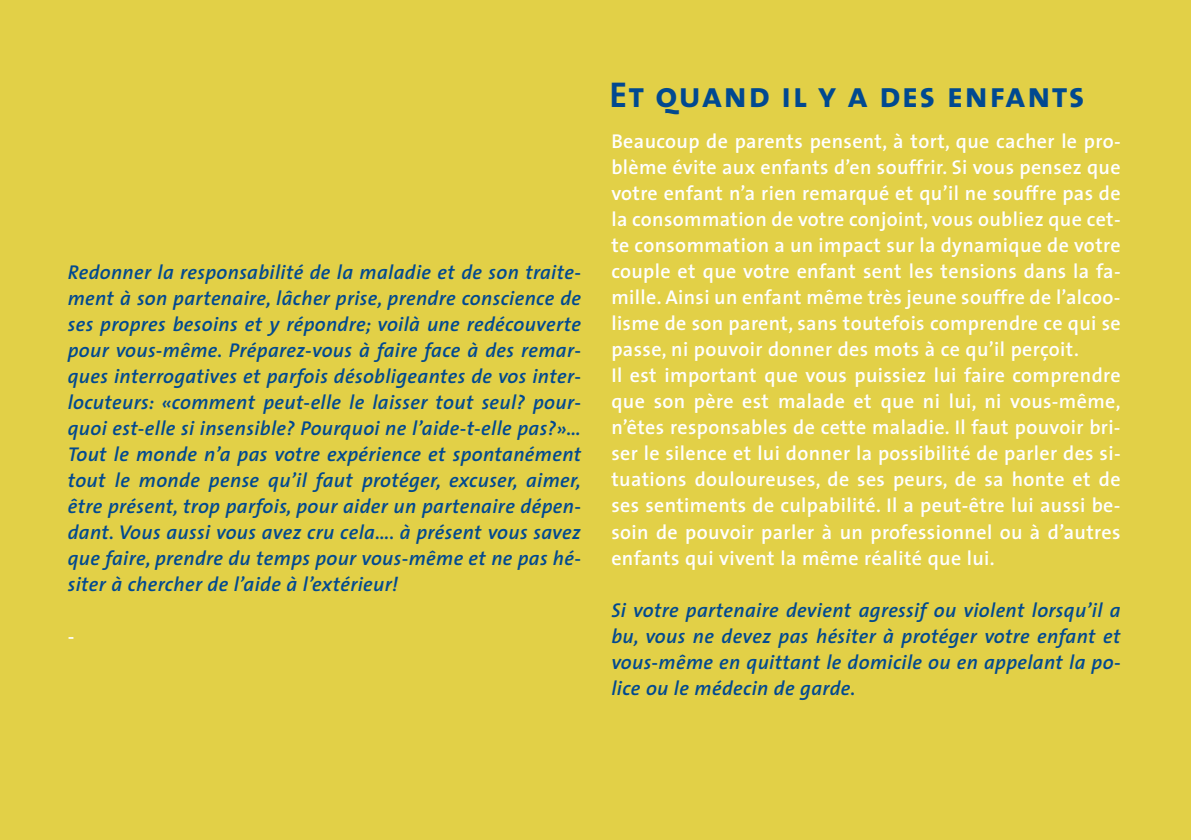
<style>
.page{position:relative;width:1191px;height:840px;background:#fff}
.page>*{position:absolute;margin:0;border:0;box-sizing:border-box;transform-origin:0 0}
.t1{font:36px "The Sans Bold Caps";letter-spacing:.035em;color:#014990}
.t2{font:italic 600 20px/26px "The Sans";letter-spacing:.02em;color:#014990;text-align:justify}
.t3{font:600 20px/26px "The Sans";letter-spacing:.02em;color:#fff}
</style>
<div class="page">
<div style="left:0;top:1px;width:1190px;height:838px;background:#e2d047"></div>
<p class="t2" style="left:68px;top:260px;width:515px">Redonner la responsabilité de la maladie et de son traite&shy;ment à son partenaire, lâcher prise, prendre conscience de ses propres besoins et y répondre; voilà une redécouverte pour vous-même. Préparez-vous à faire face à des remar&shy;ques interrogatives et parfois désobligeantes de vos inter&shy;locuteurs: «comment peut-elle le laisser tout seul? pour&shy;quoi est-elle si insensible? Pourquoi ne l’aide-t-elle pas?»… Tout le monde n’a pas votre expérience et spontanément tout le monde pense qu’il faut protéger, excuser, aimer, être présent, trop parfois, pour aider un partenaire dépen&shy;dant. Vous aussi vous avez cru cela…. à présent vous savez que faire, prendre du temps pour vous-même et ne pas hé&shy;siter à chercher de l’aide à l’extérieur!</p>
<p class="t3" style="left:68px;top:624px;width:8px">-</p>
<h1 class="t1" style="left:609px;top:73px;width:477px">Et quand il y a des enfants</h1>
<p class="t3" style="left:611px;top:130px;width:511px">Beaucoup de parents pensent, à tort, que cacher le pro&shy;blème évite aux enfants d’en souffrir. Si vous pensez que votre enfant n’a rien remarqué et qu’il ne souffre pas de la consommation de votre conjoint, vous oubliez que cet&shy;te consommation a un impact sur la dynamique de votre couple et que votre enfant sent les tensions dans la fa&shy;mille. Ainsi un enfant même très jeune souffre de l’alcoo&shy;lisme de son parent, sans toutefois comprendre ce qui se passe, ni pouvoir donner des mots à ce qu’il perçoit.<br>Il est important que vous puissiez lui faire comprendre que son père est malade et que ni lui, ni vous-même, n’êtes responsables de cette maladie. Il faut pouvoir bri&shy;ser le silence et lui donner la possibilité de parler des si&shy;tuations douloureuses, de ses peurs, de sa honte et de ses sentiments de culpabilité. Il a peut-être lui aussi be&shy;soin de pouvoir parler à un professionnel ou à d’autres enfants qui vivent la même réalité que lui.</p>
<p class="t2" style="left:611px;top:598px;width:511px">Si votre partenaire devient agressif ou violent lorsqu’il a bu, vous ne devez pas hésiter à protéger votre enfant et vous-même en quittant le domicile ou en appelant la po&shy;lice ou le médecin de garde.</p>
</div>
